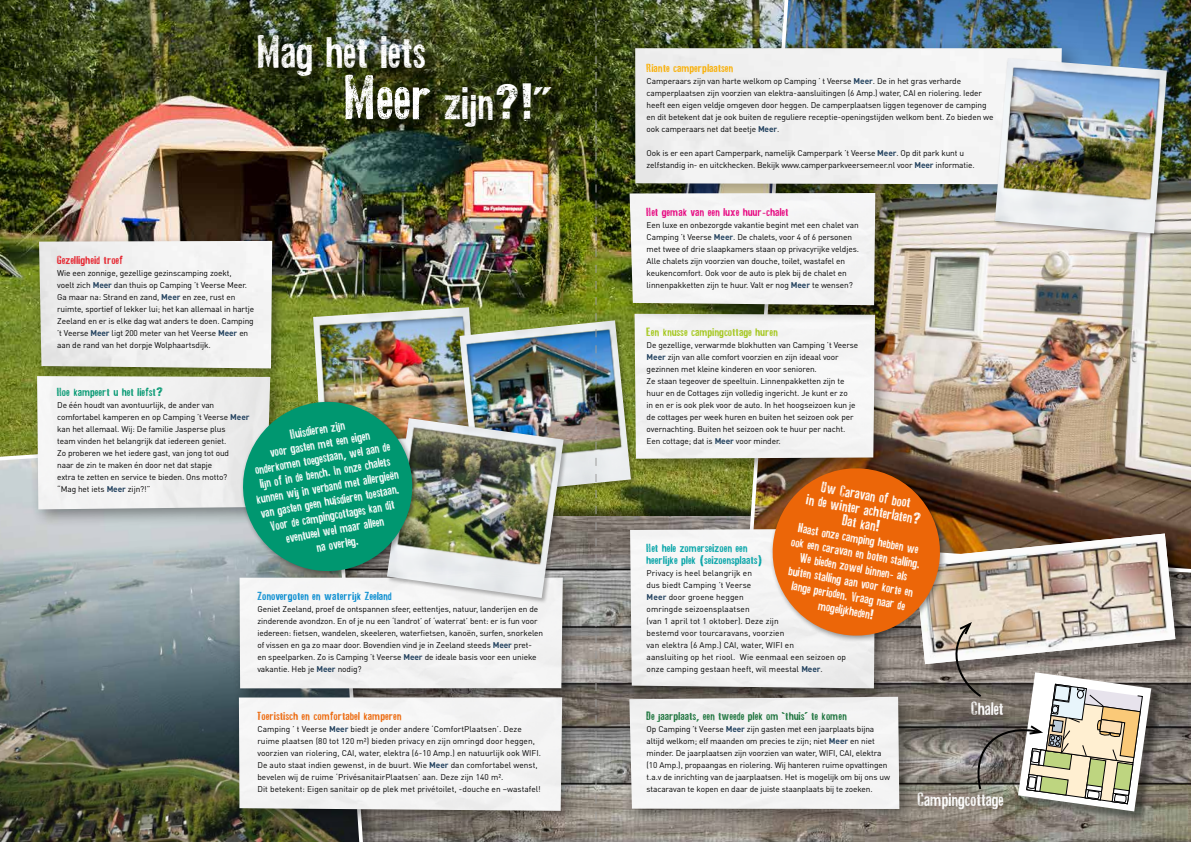
<style>
.page{position:relative;width:1191px;height:842px;background:#fff}
.page>*{position:absolute;margin:0;border:0;box-sizing:border-box;transform-origin:0 0}
.t1{font:47.4px/51.8px "Old Press";letter-spacing:.01em;color:#fff}
.t2{font:18.7px "Old Press";letter-spacing:.01em;color:#fff}
.t3{font:15.3px/14.5px "Old Press";color:#fff;text-align:center}
.t4{font:13.3px/14.5px "Old Press";color:#fff;text-align:center}
.t5{font:11.7px/12px "Old Press";letter-spacing:.02em;color:#00a2a6;scale:1.11 1}
.t6{font:11.7px "Old Press";letter-spacing:.02em;color:#187139;scale:1.11 1}
.t7{font:11.7px "Old Press";letter-spacing:.02em;color:#ec6608;scale:1.11 1}
.t8{font:11.7px "Old Press";letter-spacing:.02em;color:#0089cf;scale:1.11 1}
.t9{font:11.7px "Old Press";letter-spacing:.02em;color:#e6007d;scale:1.11 1}
.t10{font:11.7px "Old Press";letter-spacing:.02em;color:#a2c617;scale:1.11 1}
.t11{font:11.7px "Old Press";letter-spacing:.02em;color:#009770;scale:1.11 1}
.t12{font:11.7px "Old Press";letter-spacing:.02em;color:#f9ae00;scale:1.11 1}
.t13{font:11.7px "Old Press";letter-spacing:.02em;color:#e51f29;scale:1.11 1}
.t14{font:8.3px/12px "DINOT";letter-spacing:-.01em;color:#000}
.t15{font:8.3px/12px "DINOT";letter-spacing:.01em;color:#000}
.s1{font-size:64.3px}
.s2{font-weight:700;color:#244360}
</style>
<div class="page">
<img style="left:0;top:0;width:745px;height:504px">
<img style="left:378px;top:517px;width:813px;height:325px">
<div style="left:33px;top:235px;width:254px;height:148px;background:#000;opacity:.4"></div>
<img style="left:39px;top:241px;width:233px;height:127px">
<img style="left:313px;top:307px;width:166px;height:110px">
<img style="left:0;top:433px;width:365px;height:409px">
<div style="left:232px;top:570px;width:349px;height:137px;background:#000;opacity:.4"></div>
<div style="left:239px;top:582px;width:324px;height:106px;background:#f4f4f4"></div>
<div style="left:30px;top:368px;width:259px;height:160px;background:#000;opacity:.4"></div>
<div style="left:37px;top:376px;width:233px;height:133px;background:#f2f2f2"></div>
<div style="left:260px;top:37px;width:179px;height:53px;background:#000;opacity:.75"></div>
<div style="left:347px;top:77px;width:218px;height:65px;background:#000;opacity:.75"></div>
<img style="left:747px;top:0;width:444px;height:575px">
<div style="left:627px;top:306px;width:266px;height:171px;background:#000;opacity:.4"></div>
<div style="left:636px;top:324px;width:239px;height:135px;background:#f4f4f4"></div>
<div style="left:625px;top:39px;width:460px;height:169px;background:#000;opacity:.4"></div>
<div style="left:635px;top:48px;width:426px;height:136px;background:#f1f1f1"></div>
<div style="left:622px;top:521px;width:271px;height:186px;background:#000;opacity:.4"></div>
<div style="left:630px;top:529px;width:139px;height:159px;background:#f4f4f4"></div>
<div style="left:231px;top:690px;width:349px;height:140px;background:#000;opacity:.4"></div>
<div style="left:239px;top:697px;width:323px;height:114px;background:#f4f4f4"></div>
<div style="left:622px;top:186px;width:272px;height:138px;background:#000;opacity:.4"></div>
<div style="left:629px;top:193px;width:246px;height:112px;background:#f4f4f5"></div>
<div style="left:993px;top:57px;width:179px;height:182px;background:#000;opacity:.3"></div>
<img style="left:994px;top:58px;width:172px;height:175px">
<div style="left:458px;top:319px;width:178px;height:182px;background:#000;opacity:.3"></div>
<img style="left:459px;top:320px;width:172px;height:175px">
<div style="left:622px;top:689px;width:296px;height:139px;background:#000;opacity:.4"></div>
<div style="left:629px;top:697px;width:140px;height:112px;background:#f4f4f4"></div>
<div style="left:916px;top:535px;width:271px;height:141px;background:#000;opacity:.4"></div>
<div style="left:1020px;top:674px;width:143px;height:149px;background:#000;opacity:.4"></div>
<img style="left:769px;top:465px;width:406px;height:346px">
<div style="left:386px;top:417px;width:183px;height:187px;background:#000;opacity:.3"></div>
<img style="left:387px;top:418px;width:176px;height:180px">
<img style="left:232px;top:391px;width:191px;height:191px">
<svg style="left:595px;top:0;width:1px;height:842px"></svg>
<h1 class="t1" style="left:345px;top:26px;width:209px;text-indent:-87px">Mag het iets<br><span class="s1">Meer</span> zijn?!”</h1>
<h3 class="t13" style="left:57px;top:254px;width:61px">Gezelligheid troef</h3>
<p class="t14" style="left:57px;top:267px;width:198px">Wie een zonnige, gezellige gezinscamping zoekt,<br>voelt zich <span class="s2">Meer</span> dan thuis op Camping ’t Veerse Meer.<br>Ga maar na: Strand en zand, <span class="s2">Meer</span> en zee, rust en ruimte, sportief of lekker lui; het kan allemaal in hartje Zeeland en er is elke dag wat anders te doen. Camping ’t Veerse <span class="s2">Meer</span> ligt 200 meter van het Veerse <span class="s2">Meer</span> en aan de rand van het dorpje Wolphaartsdijk.</p>
<h3 class="t11" style="left:57px;top:386px;width:97px">Hoe kampeert u het liefst?</h3>
<p class="t14" style="left:57px;top:399px;width:194px">De één houdt van avontuurlijk, de ander van comfortabel kamperen en op Camping ’t Veerse <span class="s2">Meer </span>kan het allemaal. Wij: De familie Jasperse plus<br>team vinden het belangrijk dat iedereen geniet.<br>Zo proberen we het iedere gast, van jong tot oud<br>naar de zin te maken én door net dat stapje<br>extra te zetten en service te bieden. Ons motto?<br>“Mag het iets <span class="s2">Meer</span> zijn?!”</p>
<p class="t4" style="left:245px;top:435px;width:145px;rotate:-10deg">Huisdieren zijn<br>voor gasten met een eigen onderkomen toegestaan, wel aan de lijn of in de bench. In onze chalets kunnen wij in verband met allergieën van gasten geen huisdieren toestaan.<br>Voor de campingcottages kan dit eventueel wel maar alleen<br>na overleg.</p>
<h3 class="t8" style="left:257px;top:590px;width:123px">Zonovergoten en waterrijk Zeeland</h3>
<p class="t14" style="left:257px;top:603px;width:287px">Geniet Zeeland, proef de ontspannen sfeer, eettentjes, natuur, landerijen en de zinderende avondzon. En of je nu een ‘landrot’ of ‘waterrat’ bent: er is fun voor iedereen: fietsen, wandelen, skeeleren, waterfietsen, kanoën, surfen, snorkelen of vissen en ga zo maar door. Bovendien vind je in Zeeland steeds <span class="s2">Meer</span> pret-<br>en speelparken. Zo is Camping ’t Veerse <span class="s2">Meer</span> de ideale basis voor een unieke vakantie. Heb je <span class="s2">Meer</span> nodig?</p>
<h3 class="t7" style="left:257px;top:710px;width:131px">Toeristisch en comfortabel kamperen</h3>
<p class="t14" style="left:257px;top:723px;width:285px">Camping ’ t Veerse <span class="s2">Meer</span> biedt je onder andere ‘ComfortPlaatsen’. Deze ruime plaatsen (80 tot 120 m²) bieden privacy en zijn omringd door heggen, voorzien van riolering, CAI, water, elektra (6-10 Amp.) en natuurlijk ook WIFI.<br>De auto staat indien gewenst, in de buurt. Wie <span class="s2">Meer</span> dan comfortabel wenst, bevelen wij de ruime ‘PrivésanitairPlaatsen’ aan. Deze zijn 140 m².<br>Dit betekent: Eigen sanitair op de plek met privétoilet, -douche en –wastafel!</p>
<h3 class="t12" style="left:646px;top:62px;width:80px">Riante camperplaatsen</h3>
<p class="t14" style="left:646px;top:75px;width:348px">Camperaars zijn van harte welkom op Camping ’ t Veerse <span class="s2">Meer</span>. De in het gras verharde camperplaatsen zijn voorzien van elektra-aansluitingen (6 Amp.) water, CAI en riolering. Ieder heeft een eigen veldje omgeven door heggen. De camperplaatsen liggen tegenover de camping en dit betekent dat je ook buiten de reguliere receptie-openingstijden welkom bent. Zo bieden we ook camperaars net dat beetje <span class="s2">Meer</span>.</p>
<p class="t14" style="left:646px;top:147px;width:329px">Ook is er een apart Camperpark, namelijk Camperpark ’t Veerse <span class="s2">Meer</span>. Op dit park kunt u zelfstandig in- en uitckhecken. Bekijk www.camperparkveersemeer.nl voor <span class="s2">Meer</span> informatie.</p>
<h3 class="t9" style="left:646px;top:206px;width:129px">Het gemak van een luxe huur-chalet</h3>
<p class="t14" style="left:646px;top:219px;width:214px">Een luxe en onbezorgde vakantie begint met een chalet van Camping ’t Veerse <span class="s2">Meer</span>. De chalets, voor 4 of 6 personen met twee of drie slaapkamers staan op privacyrijke veldjes.<br>Alle chalets zijn voorzien van douche, toilet, wastafel en keukencomfort. Ook voor de auto is plek bij de chalet en linnenpakketten zijn te huur. Valt er nog <span class="s2">Meer</span> te wensen?</p>
<h3 class="t10" style="left:646px;top:326px;width:120px">Een knusse campingcottage huren</h3>
<p class="t14" style="left:646px;top:339px;width:213px">De gezellige, verwarmde blokhutten van Camping ’t Veerse <span class="s2">Meer</span> zijn van alle comfort voorzien en zijn ideaal voor gezinnen met kleine kinderen en voor senioren.<br>Ze staan tegeover de speeltuin. Linnenpakketten zijn te huur en de Cottages zijn volledig ingericht. Je kunt er zo<br>in en er is ook plek voor de auto. In het hoogseizoen kun je de cottages per week huren en buiten het seizoen ook per overnachting. Buiten het seizoen ook te huur per nacht.<br>Een cottage; dat is <span class="s2">Meer</span> voor minder.</p>
<h3 class="t3" style="left:810px;top:478px;width:117px;rotate:10deg">Uw Caravan of boot<br>in de winter achterlaten?<br>Dat kan!</h3>
<h3 class="t4" style="left:795px;top:520px;width:132px;rotate:10deg">Naast onze camping hebben we ook een caravan en boten stalling.<br>We bieden zowel binnen- als buiten stalling aan voor korte en lange perioden. Vraag naar de mogelijkheden!</h3>
<h3 class="t5" style="left:646px;top:542px;width:106px">Het hele zomerseizoen een heerlijke plek (seizoensplaats)</h3>
<p class="t15" style="left:646px;top:567px;width:201px">Privacy is heel belangrijk en<br>dus biedt Camping ’t Veerse<br><span class="s2">Meer</span> door groene heggen<br>omringde seizoensplaatsen<br>(van 1 april tot 1 oktober). Deze zijn<br>bestemd voor tourcaravans, voorzien<br>van elektra (6 Amp.) CAI, water, WIFI en<br>aansluiting op het riool. Wie eenmaal een seizoen op onze camping gestaan heeft, wil meestal <span class="s2">Meer</span>.</p>
<h3 class="t6" style="left:646px;top:710px;width:182px">De jaarplaats, een tweede plek om ‘thuis’ te komen</h3>
<p class="t14" style="left:646px;top:723px;width:245px">Op Camping ’t Veerse <span class="s2">Meer</span> zijn gasten met een jaarplaats bijna altijd welkom; elf maanden om precies te zijn; niet <span class="s2">Meer</span> en niet minder. De jaarplaatsen zijn voorzien van water, WIFI, CAI, elektra (10 Amp.), propaangas en riolering. Wij hanteren ruime opvattingen t.a.v de inrichting van de jaarplaatsen. Het is mogelijk om bij ons uw stacaravan te kopen en daar de juiste staanplaats bij te zoeken.</p>
<h2 class="t2" style="left:971px;top:699px;width:34px">Chalet</h2>
<h2 class="t2" style="left:918px;top:790px;width:87px">Campingcottage</h2>
</div>
